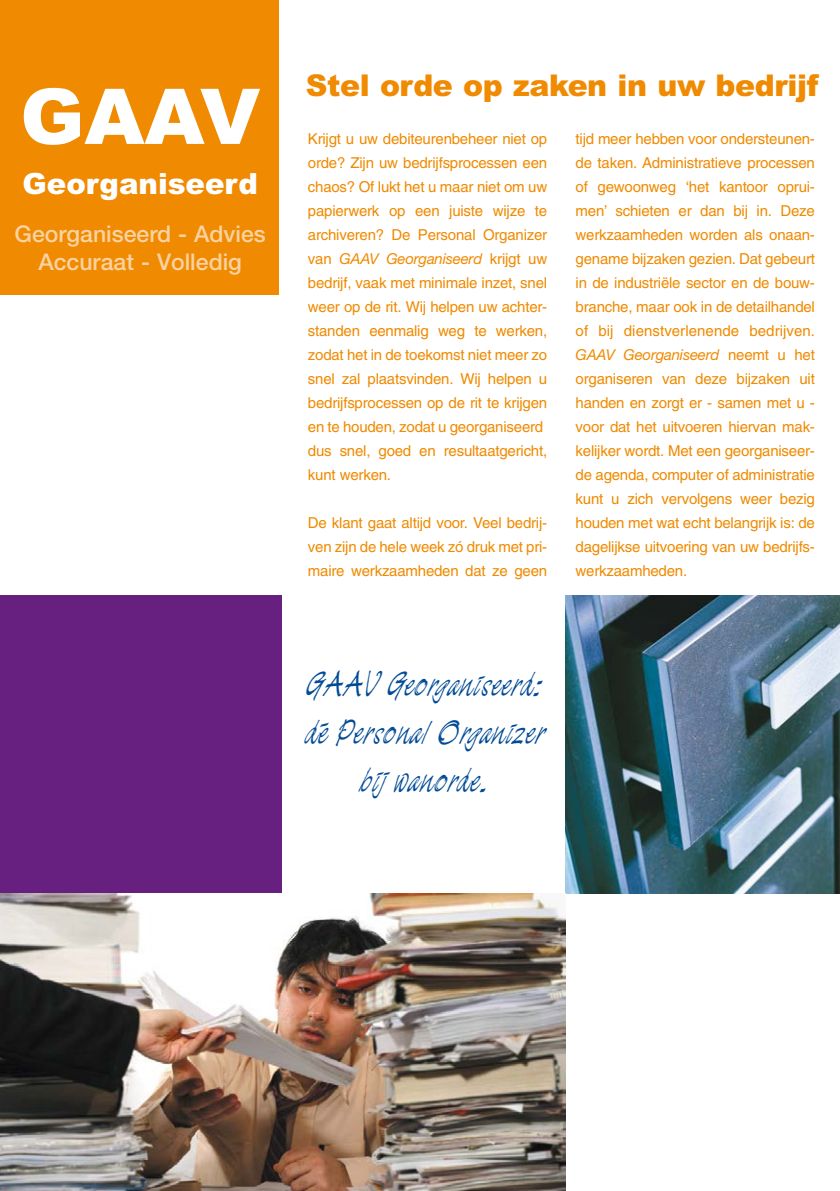
<style>
.page{position:relative;width:840px;height:1191px;background:#fff}
.page>*{position:absolute;margin:0;border:0;box-sizing:border-box;transform-origin:0 0}
.t1{font:900 77px "Arial";color:#fff}
.t2{font:36px/48px "Demian LT";letter-spacing:.03em;color:#004b95;text-align:center}
.t3{font:900 30px "Arial";letter-spacing:-.015em;color:#f08a00}
.t4{font:900 29.2px "Arial";color:#fff}
.t5{font:500 23px/28px "Helvetica Neue";color:#fbd2a2;text-align:center}
.t6{font:15px/24px "Helvetica";letter-spacing:-.015em;color:#f08a00;text-align:justify}
.s1{font-family:"Helvetica Neue";font-style:italic}
</style>
<div class="page">
<img style="left:0;top:0;width:839px;height:1191px">
<p class="t1" style="left:20px;top:74px;width:241px">GAAV</p>
<p class="t4" style="left:22px;top:167px;width:237px">Georganiseerd</p>
<p class="t5" style="left:15px;top:219px;width:253px">Georganiseerd - Advies<br>Accuraat - Volledig</p>
<p class="t3" style="left:306px;top:69px;width:513px">Stel orde op zaken in uw bedrijf</p>
<p class="t6" style="left:308px;top:127px;width:241px;text-align:left">Krijgt u uw debiteurenbeheer niet op orde? Zijn uw bedrijfsprocessen een chaos? Of lukt het u maar niet om uw papierwerk op een juiste wijze te archiveren? De Personal Organizer van <span class="s1">GAAV Georganiseerd</span> krijgt uw bedrijf, vaak met minimale inzet, snel weer op de rit. Wij helpen uw achter&shy;standen eenmalig weg te werken, zodat het in de toekomst niet meer zo snel zal plaatsvinden. Wij helpen u bedrijfsprocessen op de rit te krijgen en te houden, zodat u georganiseerd dus snel, goed en resultaatgericht, kunt werken.</p>
<p class="t6" style="left:308px;top:511px;width:241px">De klant gaat altijd voor. Veel bedrij&shy;ven zijn de hele week zó druk met pri&shy;maire werkzaamheden dat ze geen</p>
<p class="t6" style="left:575px;top:127px;width:241px">tijd meer hebben voor ondersteunen&shy;de taken. Administratieve processen of gewoonweg ‘het kantoor oprui&shy;men’ schieten er dan bij in. Deze werkzaamheden worden als onaan&shy;gename bijzaken gezien. Dat gebeurt in de industriële sector en de bouw&shy;branche, maar ook in de detailhandel of bij dienstverlenende bedrijven.<br><span class="s1">GAAV Georganiseerd</span> neemt u het organiseren van deze bijzaken uit handen en zorgt er - samen met u - voor dat het uitvoeren hiervan mak&shy;kelijker wordt. Met een georganiseer&shy;de agenda, computer of administratie kunt u zich vervolgens weer bezig houden met wat echt belangrijk is: de dagelijkse uitvoering van uw bedrijfs&shy;werkzaamheden.</p>
<p class="t2" style="left:306px;top:661px;width:240px">GAAV Georganiseerd: dé Personal Organizer bij wanorde.</p>
</div>
